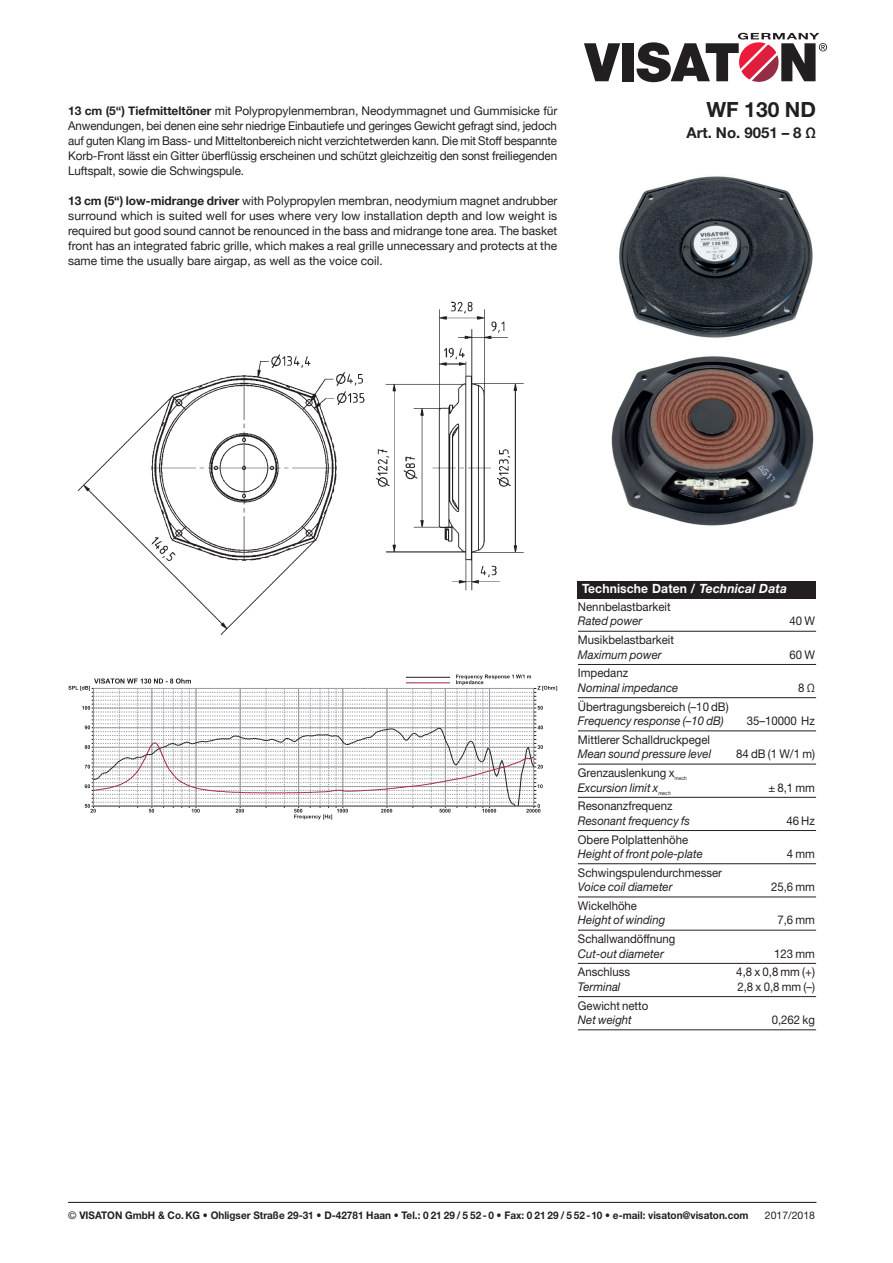
<style>
.page{position:relative;width:893px;height:1263px;background:#fff}
.page>*{position:absolute;margin:0;border:0;box-sizing:border-box;transform-origin:0 0}
.t1{font:700 21px "Helvetica Neue LT Std";color:#231f20}
.t2{font:700 15px "Helvetica Neue LT Std";color:#231f20}
.t3{font:700 12.75px "Helvetica Neue LT Std";letter-spacing:.01em;color:#fff;scale:.95 1}
.t4{font:12px/15px "Helvetica Neue";letter-spacing:-.01em;color:#231f20;text-align:justify}
.t5{font:12px "Helvetica Neue LT Std";color:#231f20;scale:.95 1}
.t6{font:italic 12px "Helvetica Neue LT Std";color:#231f20;scale:.95 1}
.t7{font:700 10.5px "Helvetica Neue LT Std";color:#231f20;scale:.95 1}
.t8{font:10.5px "Helvetica Neue LT Std";color:#231f20}
.t9{font:5.25px "Helvetica Neue LT Std";color:#231f20;scale:.95 1}
.t10{font:italic 5.25px "Helvetica Neue LT Std";color:#231f20;scale:.95 1}
.s1{font-weight:700}
.s2{font-style:italic}
.s3{font-weight:400}
</style>
<div class="page">
<svg style="left:584px;top:43px;width:36px;height:38px"></svg>
<div style="left:622px;top:43px;width:12px;height:38px;background:#231f20"></div>
<svg style="left:636px;top:33px;width:191px;height:50px"></svg>
<hr style="left:68px;top:1202px;width:748px;height:1px;background:#231f20">
<img style="left:77px;top:301px;width:447px;height:334px">
<img style="left:619px;top:176px;width:194px;height:162px">
<div style="left:578px;top:581px;width:238px;height:17px;background:#231f20"></div>
<hr style="left:578px;top:631px;width:238px;height:1px;background:#231f20">
<hr style="left:578px;top:664px;width:238px;height:1px;background:#231f20">
<hr style="left:578px;top:697px;width:238px;height:1px;background:#231f20">
<hr style="left:578px;top:731px;width:238px;height:1px;background:#231f20">
<hr style="left:578px;top:764px;width:238px;height:1px;background:#231f20">
<hr style="left:578px;top:797px;width:238px;height:1px;background:#231f20">
<hr style="left:578px;top:830px;width:238px;height:1px;background:#231f20">
<hr style="left:578px;top:863px;width:238px;height:1px;background:#231f20">
<hr style="left:578px;top:897px;width:238px;height:1px;background:#231f20">
<hr style="left:578px;top:930px;width:238px;height:1px;background:#231f20">
<hr style="left:578px;top:963px;width:238px;height:1px;background:#231f20">
<hr style="left:578px;top:996px;width:238px;height:1px;background:#231f20">
<hr style="left:578px;top:1029px;width:238px;height:1px;background:#231f20">
<img style="left:611px;top:356px;width:203px;height:170px">
<svg style="left:68px;top:674px;width:489px;height:145px"></svg>
<p class="t4" style="left:68px;top:104px;width:491px"><span class="s1">13 cm (5“) Tiefmitteltöner</span> mit Polypropylenmembran, Neodymmagnet und Gummisicke für Anwendungen, bei denen eine sehr niedrige Einbautiefe und geringes Gewicht gefragt sind, jedoch auf guten Klang im Bass- und Mitteltonbereich nicht verzichtetwerden kann. Die mit Stoff bespannte Korb-Front lässt ein Gitter überflüssig erscheinen und schützt gleichzeitig den sonst freiliegenden Luftspalt, sowie die Schwingspule.</p>
<p class="t4" style="left:68px;top:194px;width:491px"><span class="s1">13 cm (5“) low-midrange driver</span> with Polypropylen membran, neodymium magnet andrubber surround which is suited well for uses where very low installation depth and low weight is required but good sound cannot be renounced in the bass and midrange tone area. The basket front has an integrated fabric grille, which makes a real grille unnecessary and protects at the same time the usually bare airgap, as well as the voice coil.</p>
<h1 class="t1" style="left:706px;top:97px;width:111px">WF 130 ND</h1>
<p class="t2" style="left:686px;top:123px;width:131px">Art. No. 9051 – 8 Ω</p>
<p class="t3" style="left:582px;top:581px;width:217px">Technische Daten / <span class="s2">Technical Data</span></p>
<p class="t5" style="left:578px;top:600px;width:99px">Nennbelastbarkeit</p>
<p class="t6" style="left:578px;top:614px;width:69px">Rated power</p>
<p class="t5" style="left:789px;top:614px;width:28px">40 W</p>
<p class="t5" style="left:578px;top:633px;width:103px">Musikbelastbarkeit</p>
<p class="t6" style="left:578px;top:647px;width:90px">Maximum power</p>
<p class="t5" style="left:789px;top:647px;width:28px">60 W</p>
<p class="t5" style="left:578px;top:666px;width:54px">Impedanz</p>
<p class="t6" style="left:578px;top:680px;width:107px">Nominal impedance</p>
<p class="t5" style="left:798px;top:680px;width:19px">8 Ω</p>
<p class="t5" style="left:578px;top:699px;width:160px">Übertragungsbereich (–10 dB)</p>
<p class="t6" style="left:578px;top:714px;width:155px">Frequency response (–10 dB)</p>
<p class="t5" style="left:747px;top:714px;width:73px">35–10000 Hz</p>
<p class="t5" style="left:578px;top:732px;width:141px">Mittlerer Schalldruckpegel</p>
<p class="t6" style="left:578px;top:747px;width:142px">Mean sound pressure level</p>
<p class="t5" style="left:736px;top:747px;width:84px">84 dB (1 W/1 m)</p>
<p class="t5" style="left:578px;top:766px;width:103px">Grenzauslenkung x</p>
<p class="t9" style="left:675px;top:775px;width:15px">mech</p>
<p class="t6" style="left:578px;top:780px;width:86px">Excursion limit x</p>
<p class="t10" style="left:658px;top:789px;width:15px">mech</p>
<p class="t5" style="left:768px;top:780px;width:51px">± 8,1 mm</p>
<p class="t5" style="left:578px;top:799px;width:101px">Resonanzfrequenz</p>
<p class="t6" style="left:578px;top:813px;width:119px">Resonant frequency fs</p>
<p class="t5" style="left:786px;top:813px;width:32px">46 Hz</p>
<p class="t5" style="left:578px;top:832px;width:118px">Obere Polplattenhöhe</p>
<p class="t6" style="left:578px;top:846px;width:133px">Height of front pole-plate</p>
<p class="t5" style="left:787px;top:846px;width:31px">4 mm</p>
<p class="t5" style="left:578px;top:865px;width:153px">Schwingspulendurchmesser</p>
<p class="t6" style="left:578px;top:880px;width:101px">Voice coil diameter</p>
<p class="t5" style="left:771px;top:880px;width:48px">25,6 mm</p>
<p class="t5" style="left:578px;top:898px;width:64px">Wickelhöhe</p>
<p class="t6" style="left:578px;top:913px;width:94px">Height of winding</p>
<p class="t5" style="left:777px;top:913px;width:41px">7,6 mm</p>
<p class="t5" style="left:578px;top:932px;width:104px">Schallwandöffnung</p>
<p class="t6" style="left:578px;top:946px;width:92px">Cut-out diameter</p>
<p class="t5" style="left:774px;top:946px;width:44px">123 mm</p>
<p class="t5" style="left:578px;top:965px;width:56px">Anschluss</p>
<p class="t5" style="left:736px;top:965px;width:84px">4,8 x 0,8 mm (+)</p>
<p class="t6" style="left:578px;top:979px;width:46px">Terminal</p>
<p class="t5" style="left:737px;top:979px;width:83px">2,8 x 0,8 mm (–)</p>
<p class="t5" style="left:578px;top:998px;width:76px">Gewicht netto</p>
<p class="t6" style="left:578px;top:1012px;width:58px">Net weight</p>
<p class="t5" style="left:772px;top:1012px;width:47px">0,262 kg</p>
<p class="t7" style="left:68px;top:1209px;width:718px"><span class="s3">©</span> VISATON GmbH &amp; Co. KG • Ohligser Straße 29-31 • D-42781 Haan • Tel.: 0 21 29 / 5 52- 0 • Fax: 0 21 29 / 5 52 -10 • e-mail: visaton@visaton.com</p>
<p class="t8" style="left:765px;top:1209px;width:52px">2017/2018</p>
</div>
